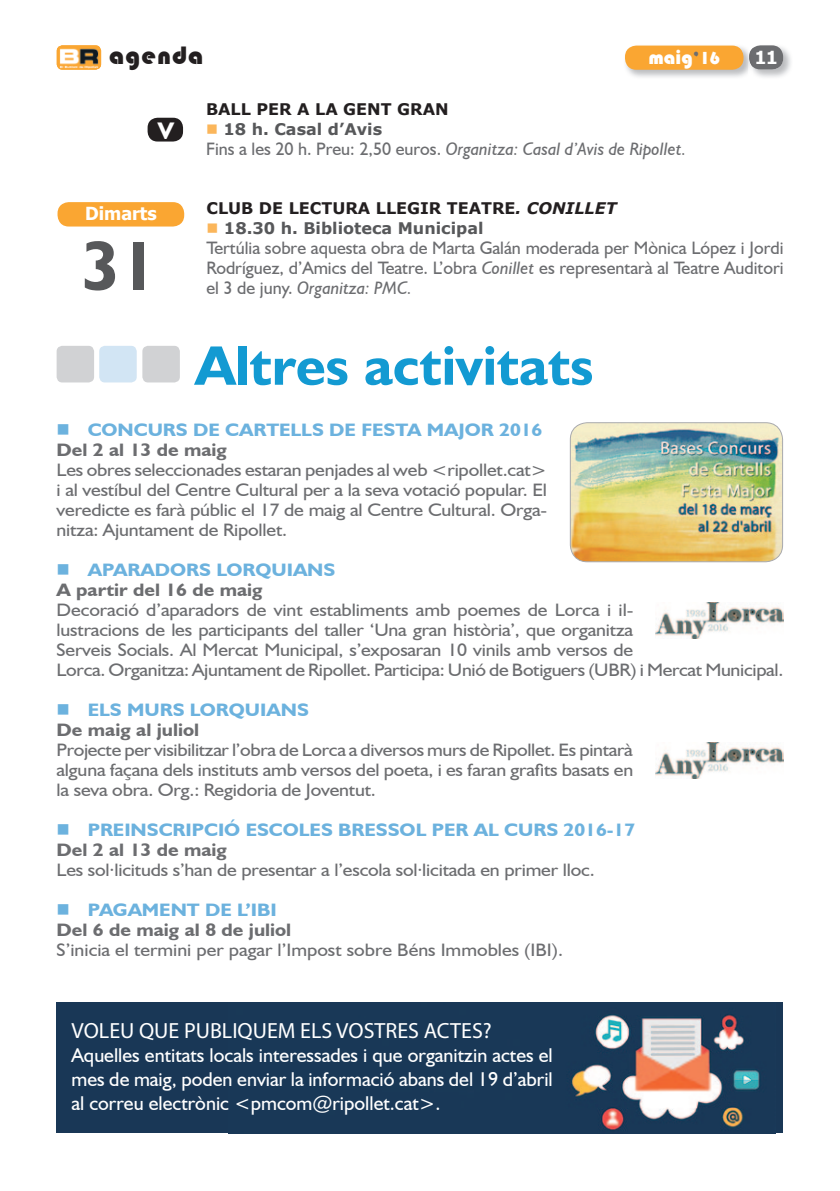
<style>
.page{position:relative;width:840px;height:1191px;background:#fff}
.page>*{position:absolute;margin:0;border:0;box-sizing:border-box;transform-origin:0 0}
.t1{font:700 70px "Humanist 521 BT";color:#57585a}
.t2{font:700 56px "Humanist 521 BT";color:#139ad2}
.t3{font:26px "Bauhaus 93";letter-spacing:.04em;color:#231f20}
.t4{font:700 24px "Humanist 521 BT";color:#fff}
.t5{font:22px "Myriad Pro";color:#fff}
.t6{font:20px/24px "Humanist 521 BT";color:#fff;text-align:justify}
.t7{font:20px "Bauhaus 93";color:#fff}
.t8{font:18px/20px "Humanist 521 BT";letter-spacing:-.01em;color:#6c6d70;text-align:justify;scale:1.1 1}
.t9{font:700 18px/20px "Humanist 521 BT";color:#6cb2de;scale:1.1 1}
.t10{font:18px/20px "Humanist 521 BT";letter-spacing:-.01em;color:#6c6d70}
.t11{font:italic 18px "Humanist 521 BT";color:#6c6d70}
.t12{font:700 18px/20px "Humanist 521 BT";color:#6c6d70;scale:1.1 1}
.t13{font:700 18px "Tahoma";color:#fff}
.t14{font:700 16px "Verdana";color:#231f20}
.t15{font:700 16px "Verdana";color:#57585a}
.s1{font-size:18px;color:#6c6d70}
.s2{font-size:18px}
.s3{color:#fbb65b}
.s4{font-style:normal}
.s5{font-style:italic}
.s6{color:#6c6d70}
.s7{color:#6cb2de}
</style>
<div class="page">
<img style="left:57px;top:45px;width:44px;height:25px">
<img style="left:752px;top:45px;width:39px;height:32px">
<div style="left:748px;top:45px;width:34px;height:25px;background:#6c6d70;border-radius:11px"></div>
<img style="left:625px;top:45px;width:122px;height:32px">
<img style="left:747px;top:51px;width:5px;height:22px">
<img style="left:748px;top:48px;width:4px;height:19px">
<div style="left:624px;top:46px;width:119px;height:24px;background:#faa632;border-radius:11px"></div>
<div style="left:57px;top:346px;width:37px;height:36px;background:#d1d2d4;border-radius:6px"></div>
<div style="left:99px;top:346px;width:38px;height:36px;background:#d2e5f4;border-radius:6px"></div>
<div style="left:142px;top:346px;width:38px;height:36px;background:#d1d2d4;border-radius:6px"></div>
<div style="left:57px;top:1002px;width:725px;height:131px;background:#193756"></div>
<img style="left:571px;top:1014px;width:189px;height:116px">
<img style="left:655px;top:602px;width:127px;height:36px">
<img style="left:655px;top:742px;width:127px;height:36px">
<div style="left:147px;top:118px;width:36px;height:23px;background:#231f20;border-radius:10px"></div>
<div style="left:57px;top:202px;width:127px;height:24px;background:#faa632;border-radius:11px"></div>
<img style="left:569px;top:422px;width:213px;height:140px">
<h3 class="t3" style="left:109px;top:40px;width:96px">agenda</h3>
<p class="t7" style="left:648px;top:46px;width:73px">maig<span class="s1">’</span><span class="s2">16</span></p>
<p class="t13" style="left:754px;top:45px;width:24px">11</p>
<h3 class="t4" style="left:158px;top:115px;width:18px">V</h3>
<p class="t13" style="left:85px;top:201px;width:73px">Dimarts</p>
<h1 class="t1" style="left:81px;top:222px;width:78px">31</h1>
<p class="t14" style="left:206px;top:98px;width:244px">BALL PER A LA GENT GRAN</p>
<p class="t15" style="left:206px;top:118px;width:177px"><span class="s3">■</span> 18 h. Casal d’Avis</p>
<p class="t11" style="left:206px;top:138px;width:481px"><span class="s4">Fins a les 20 h. Preu: 2,50 euros.</span> Organitza: Casal d’Avis de Ripollet.</p>
<p class="t14" style="left:206px;top:197px;width:411px">CLUB DE LECTURA LLEGIR TEATRE<span class="s5">. CONILLET</span></p>
<p class="t15" style="left:206px;top:217px;width:278px"><span class="s3">■</span> 18.30 h. Biblioteca Municipal</p>
<p class="t10" style="left:206px;top:238px;width:578px">Tertúlia sobre aquesta obra de Marta Galán moderada per Mònica López i Jordi<br>Rodríguez, d’Amics del Teatre. L’obra <span class="s5">Conillet</span> es representarà al Teatre Auditori</p>
<p class="t11" style="left:206px;top:277px;width:207px"><span class="s4">el 3 de juny.</span> Organitza: PMC.</p>
<h2 class="t2" style="left:195px;top:331px;width:399px">Altres activitats</h2>
<p class="t9" style="left:57px;top:419px;width:443px">■ CONCURS DE CARTELLS DE FESTA MAJOR 2016<br><span class="s6">Del 2 al 13 de maig</span></p>
<p class="t8" style="left:57px;top:459px;width:447px">Les obres seleccionades estaran penjades al web &lt;ripollet.cat&gt; i al vestíbul del Centre Cultural per a la seva votació popular. El veredicte es farà públic el 17 de maig al Centre Cultural. Orga&shy;nitza: Ajuntament de Ripollet.</p>
<p class="t9" style="left:57px;top:559px;width:255px">■ APARADORS LORQUIANS<br><span class="s6">A partir del 16 de maig</span></p>
<p class="t8" style="left:57px;top:599px;width:661px;text-align:left">Decoració d’aparadors de vint establiments amb poemes de Lorca i il-<br>lustracions de les participants del taller ‘Una gran història’, que organitza<br>Serveis Socials. Al Mercat Municipal, s’exposaran 10 vinils amb versos de<br>Lorca. Organitza: Ajuntament de Ripollet. Participa: Unió de Botiguers (UBR) i Mercat Municipal.</p>
<p class="t9" style="left:57px;top:699px;width:231px">■ ELS MURS LORQUIANS<br><span class="s6">De maig al juliol</span></p>
<p class="t8" style="left:57px;top:739px;width:525px">Projecte per visibilitzar l’obra de Lorca a diversos murs de Ripollet. Es pintarà alguna façana dels instituts amb versos del poeta, i es faran grafits basats en la seva obra. Org.: Regidoria de Joventut.</p>
<p class="t9" style="left:57px;top:819px;width:527px">■ PREINSCRIPCIÓ ESCOLES BRESSOL PER AL CURS 2016-17<br><span class="s6">Del 2 al 13 de maig</span></p>
<p class="t8" style="left:57px;top:859px;width:490px">Les sol·licituds s’han de presentar a l’escola sol·licitada en primer lloc.</p>
<p class="t12" style="left:57px;top:899px;width:215px"><span class="s7">■ PAGAMENT DE L’IBI<br></span>Del 6 de maig al 8 de juliol</p>
<p class="t8" style="left:57px;top:939px;width:461px">S’inicia el termini per pagar l’Impost sobre Béns Immobles (IBI).</p>
<p class="t5" style="left:71px;top:1016px;width:421px">VOLEU QUE PUBLIQUEM ELS VOSTRES ACTES?</p>
<p class="t6" style="left:71px;top:1042px;width:482px">Aquelles entitats locals interessades i que organitzin actes el mes de maig, poden enviar la informació abans del 19 d’abril al correu electrònic &lt;pmcom@ripollet.cat&gt;.</p>
</div>
